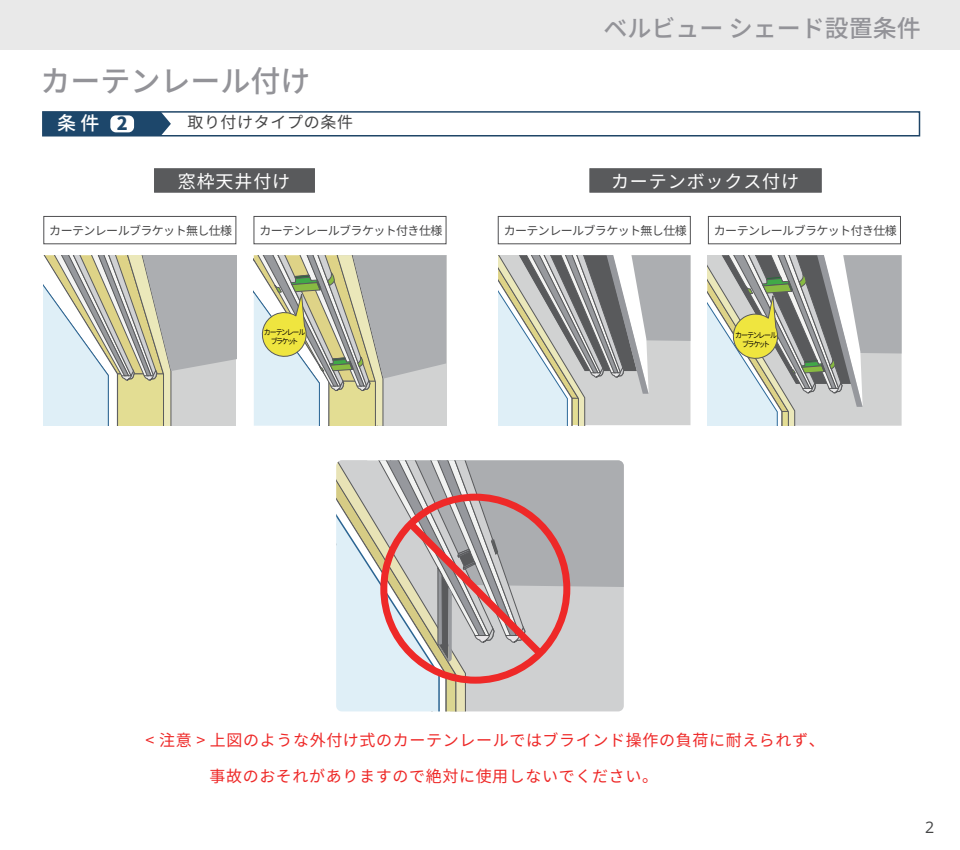
<style>
.page{position:relative;width:960px;height:850px;background:#fff}
.page>*{position:absolute;margin:0;border:0;box-sizing:border-box;transform-origin:0 0}
.t1{font:500 30px "Noto Sans CJ Kjp";color:#939398}
.t2{font:500 24px "Noto Sans CJ Kjp";color:#939398}
.t3{font:500 19px "Noto Sans CJ Kjp";color:#fff}
.t4{font:18px "Noto Sans Mono CJ Kjp";letter-spacing:.05em;color:#fff}
.t5{font:16px "Noto Sans CJ Kjp";letter-spacing:.04em;color:#ee2928}
.t6{font:16px "Noto Sans CJ Kjp";letter-spacing:.04em;color:#454546}
.t7{font:16px "Open Sans";color:#444546}
.t8{font:12px "Noto Sans CJ Kjp";letter-spacing:-.05em;color:#454546}
.t9{font:7.8px/9.4px "Noto Sans CJ Kjp";letter-spacing:-.19em;color:#070304;text-align:center;scale:.9 1}
.t10{font:7.7px/9.3px "Noto Sans CJ Kjp";letter-spacing:-.19em;color:#070304;text-align:center;scale:.9 1}
.s1{font-weight:900;font-size:18px;color:#1d476b}
</style>
<div class="page">
<div style="left:42px;top:111px;width:878px;height:26px;border:2px solid #1f4567"></div>
<div style="left:43px;top:112px;width:128px;height:24px;background:#1d476b"></div>
<div style="left:110px;top:115px;width:24px;height:17px;background:#fff;border-radius:6px"></div>
<div style="left:0;top:0;width:960px;height:50px;background:#e9e9e9"></div>
<div style="left:154px;top:169px;width:161px;height:23px;background:#595a5c"></div>
<div style="left:590px;top:169px;width:231px;height:23px;background:#595a5c"></div>
<div style="left:44px;top:216px;width:192px;height:28px;border:1px solid #4f4f51"></div>
<div style="left:254px;top:216px;width:192px;height:28px;border:1px solid #4f4f51"></div>
<div style="left:498px;top:216px;width:193px;height:28px;border:1px solid #4f4f51"></div>
<div style="left:708px;top:216px;width:193px;height:28px;border:1px solid #4f4f51"></div>
<svg style="left:44px;top:255px;width:192px;height:171px;background:#c6c9c0"></svg>
<svg style="left:254px;top:255px;width:192px;height:171px;background:#c3c6b4"></svg>
<svg style="left:498px;top:255px;width:192px;height:170px;background:#bbbebe"></svg>
<svg style="left:707px;top:255px;width:195px;height:171px;background:#b8bcb3"></svg>
<div style="left:550px;top:587px;width:74px;height:124px;background:#cfd0d1"></div>
<div style="left:550px;top:460px;width:74px;height:127px;background:#abadb0"></div>
<svg style="left:336px;top:460px;width:214px;height:251px;background:#c6bebd"></svg>
<div style="left:380px;top:494px;width:190px;height:190px;border:7px solid #ee2928;border-radius:50%"></div>
<h1 class="t1" style="left:41px;top:64px;width:271px">カーテンレール付け</h1>
<p class="t3" style="left:57px;top:112px;width:72px">条 件 <span class="s1">2</span></p>
<p class="t6" style="left:187px;top:114px;width:167px">取り付けタイプの条件</p>
<h2 class="t2" style="left:604px;top:15px;width:319px">ベルビュー シェード設置条件</h2>
<p class="t4" style="left:178px;top:171px;width:114px">窓枠天井付け</p>
<p class="t8" style="left:49px;top:223px;width:184px">カーテンレールブラケット無し仕様</p>
<p class="t8" style="left:504px;top:223px;width:184px">カーテンレールブラケット無し仕様</p>
<p class="t8" style="left:714px;top:223px;width:184px">カーテンレールブラケット付き仕様</p>
<p class="t4" style="left:611px;top:171px;width:190px">カーテンボックス付け</p>
<p class="t8" style="left:259px;top:223px;width:184px">カーテンレールブラケット付き仕様</p>
<p class="t10" style="left:264px;top:327px;width:47px">カーテンレールブラケット</p>
<p class="t9" style="left:735px;top:331px;width:48px">カーテンレールブラケット</p>
<p class="t5" style="left:146px;top:731px;width:681px">&lt; 注意 &gt; 上図のような外付け式のカーテンレールではブラインド操作の負荷に耐えられず、</p>
<p class="t5" style="left:209px;top:767px;width:450px">事故のおそれがありますので絶対に使用しないでください。</p>
<p class="t7" style="left:925px;top:816px;width:11px">2</p>
</div>
